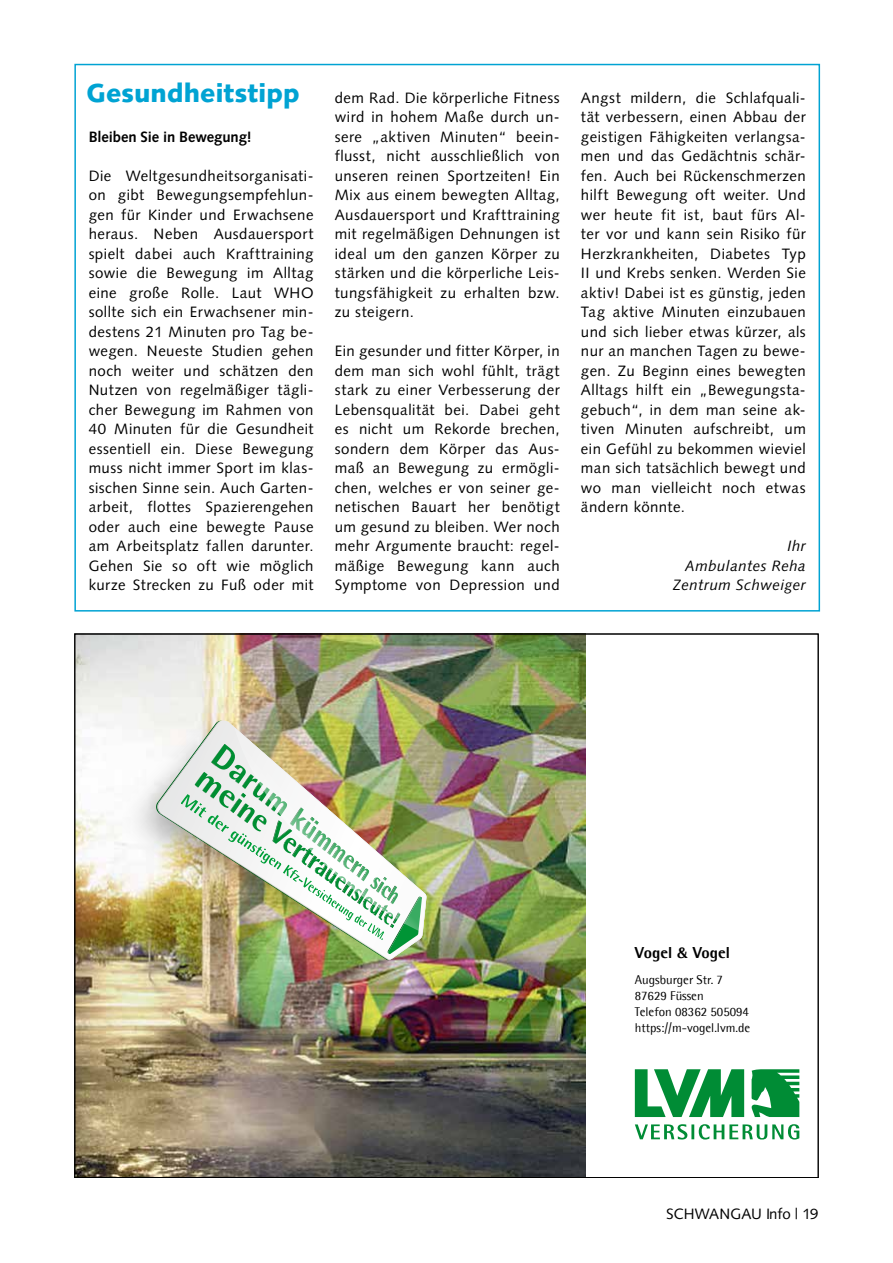
<style>
.page{position:relative;width:893px;height:1263px;background:#fff}
.page>*{position:absolute;margin:0;border:0;box-sizing:border-box;transform-origin:0 0}
.t1{font:900 25.95px "Syntax LT Pro";letter-spacing:.005em;color:#00a3d3}
.t2{font:800 16.05px "Lvm Rotis";color:#000}
.t3{font:15px/19.5px "Syntax LT Pro";letter-spacing:.03em;color:#000;text-align:justify}
.t4{font:italic 15px/19.5px "Syntax LT Pro";letter-spacing:.03em;color:#000;text-align:right}
.t5{font:700 15px "Syntax LT Pro";letter-spacing:-.01em;color:#000}
.t6{font:15px "Syntax LT Pro";letter-spacing:-.005em;color:#000}
.t7{font:12.75px/16px "Lvm Rotis";color:#000}
</style>
<div class="page">
<img style="left:76px;top:636px;width:510px;height:540px">
<img style="left:94px;top:670px;width:375px;height:386px">
<img style="left:159px;top:721px;width:267px;height:238px">
<img style="left:181px;top:727px;width:245px;height:227px">
<svg style="left:635px;top:1069px;width:164px;height:70px"></svg>
<h1 class="t1" style="left:86px;top:77px;width:215px">Gesundheitstipp</h1>
<p class="t5" style="left:89px;top:128px;width:165px">Bleiben Sie in Bewegung!</p>
<p class="t3" style="left:89px;top:166px;width:226px">Die Weltgesundheitsorganisati&shy;on gibt Bewegungsempfehlun&shy;gen für Kinder und Erwachsene heraus. Neben Ausdauersport spielt dabei auch Krafttraining sowie die Bewegung im Alltag eine große Rolle. Laut WHO sollte sich ein Erwachsener min&shy;destens 21 Minuten pro Tag be&shy;wegen. Neueste Studien gehen noch weiter und schätzen den Nutzen von regelmäßiger tägli&shy;cher Bewegung im Rahmen von 40 Minuten für die Gesundheit essentiell ein. Diese Bewegung muss nicht immer Sport im klas&shy;sischen Sinne sein. Auch Garten&shy;arbeit, flottes Spazierengehen oder auch eine bewegte Pause am Arbeitsplatz fallen darunter.<br>Gehen Sie so oft wie möglich kurze Strecken zu Fuß oder mit</p>
<p class="t3" style="left:335px;top:88px;width:226px">dem Rad. Die körperliche Fitness wird in hohem Maße durch un&shy;sere „aktiven Minuten“ beein&shy;flusst, nicht ausschließlich von unseren reinen Sportzeiten! Ein Mix aus einem bewegten Alltag, Ausdauersport und Krafttraining mit regelmäßigen Dehnungen ist ideal um den ganzen Körper zu stärken und die körperliche Leis&shy;tungsfähigkeit zu erhalten bzw. zu steigern.</p>
<p class="t3" style="left:335px;top:341px;width:226px">Ein gesunder und fitter Körper, in dem man sich wohl fühlt, trägt stark zu einer Verbesserung der Lebensqualität bei. Dabei geht es nicht um Rekorde brechen, sondern dem Körper das Aus&shy;maß an Bewegung zu ermögli&shy;chen, welches er von seiner ge&shy;netischen Bauart her benötigt um gesund zu bleiben. Wer noch mehr Argumente braucht: regel&shy;mäßige Bewegung kann auch Symptome von Depression und</p>
<p class="t3" style="left:581px;top:88px;width:226px">Angst mildern, die Schlafquali&shy;tät verbessern, einen Abbau der geistigen Fähigkeiten verlangsa&shy;men und das Gedächtnis schär&shy;fen. Auch bei Rückenschmerzen hilft Bewegung oft weiter. Und wer heute fit ist, baut fürs Al&shy;ter vor und kann sein Risiko für Herzkrankheiten, Diabetes Typ II und Krebs senken. Werden Sie aktiv! Dabei ist es günstig, jeden Tag aktive Minuten einzubauen und sich lieber etwas kürzer, als nur an manchen Tagen zu bewe&shy;gen. Zu Beginn eines bewegten Alltags hilft ein „Bewegungsta&shy;gebuch“, in dem man seine ak&shy;tiven Minuten aufschreibt, um ein Gefühl zu bekommen wieviel man sich tatsächlich bewegt und wo man vielleicht noch etwas ändern könnte.</p>
<p class="t4" style="left:673px;top:536px;width:134px">Ihr<br>Ambulantes Reha<br>Zentrum Schweiger</p>
<p class="t2" style="left:635px;top:943px;width:97px">oV gel &amp; oV gel</p>
<p class="t7" style="left:635px;top:971px;width:117px">A u bsg ru ger Str. 7<br>78 926 Füssen<br>T e l e f o n 80 263 505 490 th tps://m v go el l mv .de</p>
<p class="t7" style="left:682px;top:1019px;width:7px">-</p>
<p class="t7" style="left:714px;top:1019px;width:4px">.</p>
<p class="t6" style="left:666px;top:1205px;width:154px">SCHWANGAU Info | 19</p>
</div>
